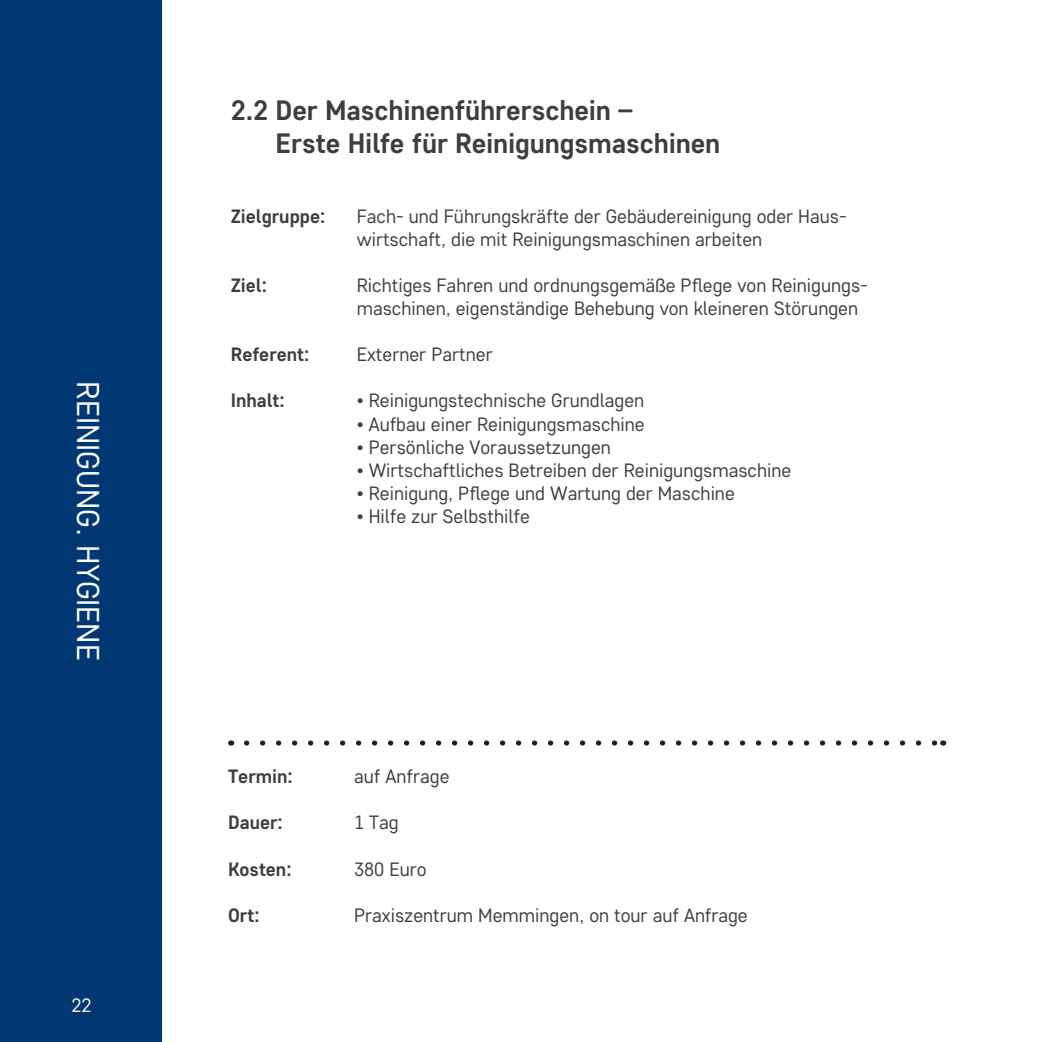
<style>
.page{position:relative;width:1042px;height:1042px;background:#fff}
.page>*{position:absolute;margin:0;border:0;box-sizing:border-box;transform-origin:0 0}
.t1{font:31.5px "Core Sans D35";color:#fff}
.Head{font:700 28px/33.6px "Core Sans D55";letter-spacing:-.005em;color:#3e3e3f}
.Details_Seminar{font:19.25px/23.1px "Core Sans D35";color:#3e3e3f}
.Anmeldebereich_Semin{font:19.25px "Core Sans D35";color:#3e3e3f}
.Details_Seminar-2{font:700 19.25px "Core Sans D55";color:#3e3e3f}
.Anmeldebereich_Semin-2{font:700 19.25px "Core Sans D55";color:#3e3e3f}
.t2{font:19.25px "Core Sans D35";color:#fff}
</style>
<div class="page">
<div style="left:0;top:0;width:162px;height:1042px;background:#013874"></div>
<svg style="left:246px;top:740px;width:689px;height:5px"></svg>
<h1 class="t1" style="left:109px;top:381px;width:281px;rotate:90deg">REINIGUNG. HYGIENE</h1>
<p class="t2" style="left:72px;top:993px;width:22px">22</p>
<p class="Head" style="left:276px;top:92px;width:446px;text-indent:-45px">2.2 Der Maschinenführerschein –<br>Erste Hilfe für Reinigungsmaschinen</p>
<p class="Details_Seminar-2" style="left:231px;top:203px;width:96px">Zielgruppe:</p>
<p class="Details_Seminar" style="left:357px;top:204px;width:491px">Fach- und Führungskräfte der Gebäudereinigung oder Haus&shy;wirtschaft, die mit Reinigungsmaschinen arbeiten</p>
<p class="Details_Seminar-2" style="left:231px;top:273px;width:38px">Ziel:</p>
<p class="Details_Seminar" style="left:357px;top:273px;width:513px">Richtiges Fahren und ordnungsgemäße Pflege von Reinigungs&shy;maschinen, eigenständige Behebung von kleineren Störungen</p>
<p class="Details_Seminar-2" style="left:231px;top:342px;width:80px">Referent:</p>
<p class="Details_Seminar" style="left:357px;top:342px;width:137px">Externer Partner</p>
<p class="Details_Seminar-2" style="left:231px;top:388px;width:55px">Inhalt:</p>
<p class="Details_Seminar" style="left:357px;top:388px;width:289px">• Reinigungstechnische Grundlagen</p>
<p class="Details_Seminar" style="left:357px;top:412px;width:289px">• Aufbau einer Reinigungsmaschine</p>
<p class="Details_Seminar" style="left:357px;top:435px;width:256px">• Persönliche Voraussetzungen</p>
<p class="Details_Seminar" style="left:357px;top:458px;width:436px">• Wirtschaftliches Betreiben der Reinigungsmaschine</p>
<p class="Details_Seminar" style="left:357px;top:481px;width:380px">• Reinigung, Pflege und Wartung der Maschine</p>
<p class="Details_Seminar" style="left:357px;top:504px;width:175px">• Hilfe zur Selbsthilfe</p>
<p class="Details_Seminar-2" style="left:228px;top:764px;width:66px">Termin:</p>
<p class="Details_Seminar" style="left:354px;top:764px;width:97px">auf Anfrage</p>
<p class="Details_Seminar-2" style="left:228px;top:810px;width:56px">Dauer:</p>
<p class="Details_Seminar" style="left:354px;top:810px;width:46px">1 Tag</p>
<p class="Anmeldebereich_Semin-2" style="left:228px;top:856px;width:65px">Kosten:</p>
<p class="Anmeldebereich_Semin" style="left:354px;top:856px;width:74px">380 Euro</p>
<p class="Anmeldebereich_Semin-2" style="left:228px;top:902px;width:33px">Ort:</p>
<p class="Anmeldebereich_Semin" style="left:354px;top:902px;width:395px">Praxiszentrum Memmingen, on tour auf Anfrage</p>
</div>
